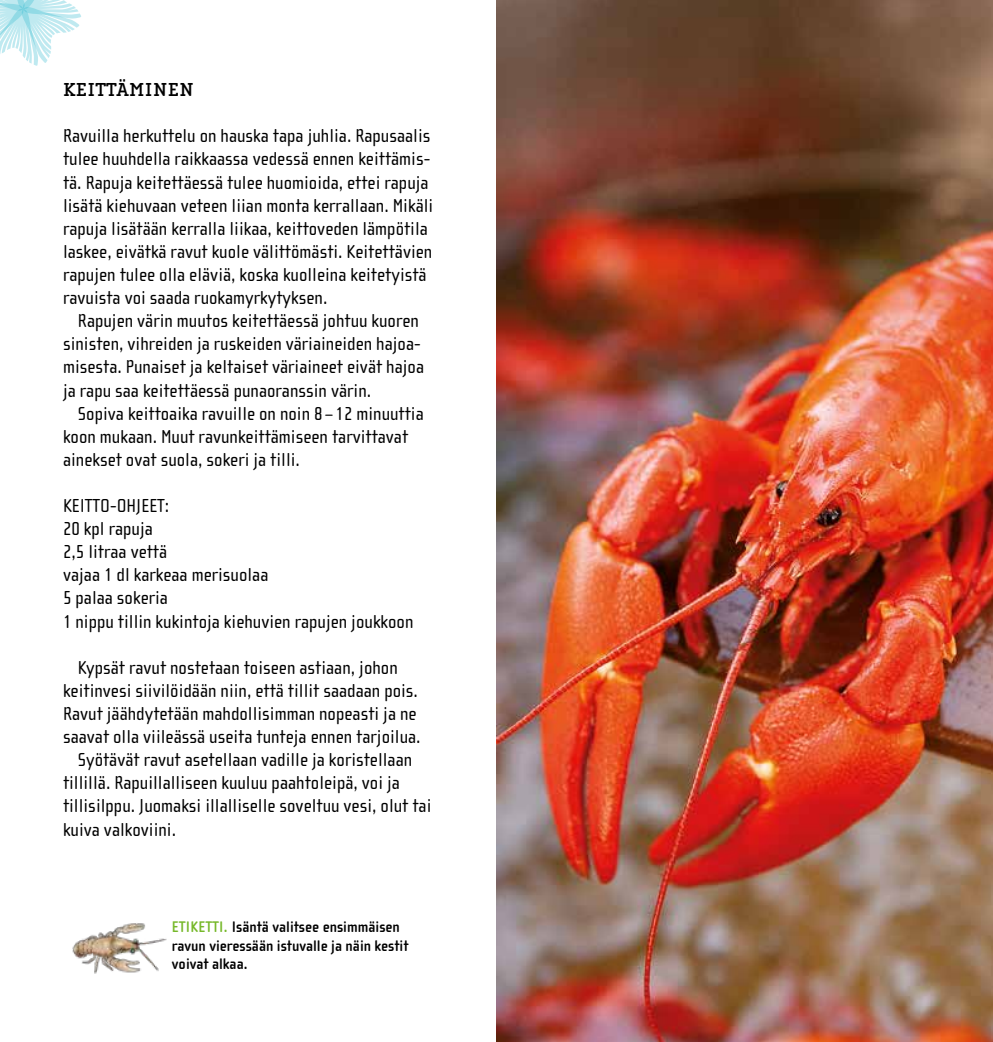
<style>
.page{position:relative;width:993px;height:1042px;background:#fff}
.page>*{position:absolute;margin:0;border:0;box-sizing:border-box;transform-origin:0 0}
.t1{font:19.25px/23.1px "Cholla Sans OT";color:#000}
.t2{font:700 19.25px "Cholla Slab OT";letter-spacing:.025em;color:#000}
.t3{font:700 15.75px/18.9px "Cholla Sans OT";color:#000}
.s1{font-size:17.5px}
.s2{color:#76b82a}
</style>
<div class="page">
<svg style="left:0;top:0;width:81px;height:66px"></svg>
<img style="left:72px;top:923px;width:95px;height:51px">
<img style="left:496px;top:0;width:496px;height:1042px">
<p class="t2" style="left:63px;top:79px;width:132px">KEITTÄMINEN</p>
<p class="t1" style="left:63px;top:125px;width:371px">Ravuilla herkuttelu on hauska tapa juhlia. Rapusaalis tulee huuhdella raikkaassa vedessä ennen keittämis&shy;tä. Rapuja keitettäessä tulee huomioida, ettei rapuja lisätä kiehuvaan veteen liian monta kerrallaan. Mikäli rapuja lisätään kerralla liikaa, keittoveden lämpötila laskee, eivätkä ravut kuole välittömästi. Keitettävien rapujen tulee olla eläviä, koska kuolleina keitetyistä ravuista voi saada ruokamyrkytyksen.</p>
<p class="t1" style="left:63px;top:309px;width:362px;text-indent:15px">Rapujen värin muutos keitettäessä johtuu kuoren sinisten, vihreiden ja ruskeiden väriaineiden hajoa&shy;misesta. Punaiset ja keltaiset väriaineet eivät hajoa ja rapu saa keitettäessä punaoranssin värin.</p>
<p class="t1" style="left:63px;top:402px;width:362px;text-indent:15px">Sopiva keittoaika ravuille on noin 8 <span class="s1">–</span> 12 minuuttia koon mukaan. Muut ravunkeittämiseen tarvittavat ainekset ovat suola, sokeri ja tilli.</p>
<p class="t1" style="left:63px;top:494px;width:352px">KEITTO-OHJEET:<br>20 kpl rapuja<br>2,5 litraa vettä<br>vajaa 1 dl karkeaa merisuolaa<br>5 palaa sokeria<br>1 nippu tillin kukintoja kiehuvien rapujen joukkoon</p>
<p class="t1" style="left:78px;top:656px;width:321px">Kypsät ravut nostetaan toiseen astiaan, johon</p>
<p class="t1" style="left:63px;top:679px;width:356px">keitinvesi siivilöidään niin, että tillit saadaan pois.</p>
<p class="t1" style="left:63px;top:702px;width:355px">Ravut jäähdytetään mahdollisimman nopeasti ja ne</p>
<p class="t1" style="left:63px;top:725px;width:359px">saavat olla viileässä useita tunteja ennen tarjoilua.</p>
<p class="t1" style="left:78px;top:748px;width:336px">Syötävät ravut asetellaan vadille ja koristellaan</p>
<p class="t1" style="left:63px;top:771px;width:338px">tillillä. Rapuillalliseen kuuluu paahtoleipä, voi ja</p>
<p class="t1" style="left:63px;top:795px;width:370px">tillisilppu. Juomaksi illalliselle soveltuu vesi, olut tai</p>
<p class="t1" style="left:63px;top:818px;width:115px">kuiva valkoviini.</p>
<p class="t3" style="left:172px;top:917px;width:238px"><span class="s2">ETIKETTI.</span> Isäntä valitsee ensimmäisen ravun vieressään istuvalle ja näin kestit voivat alkaa.</p>
</div>
